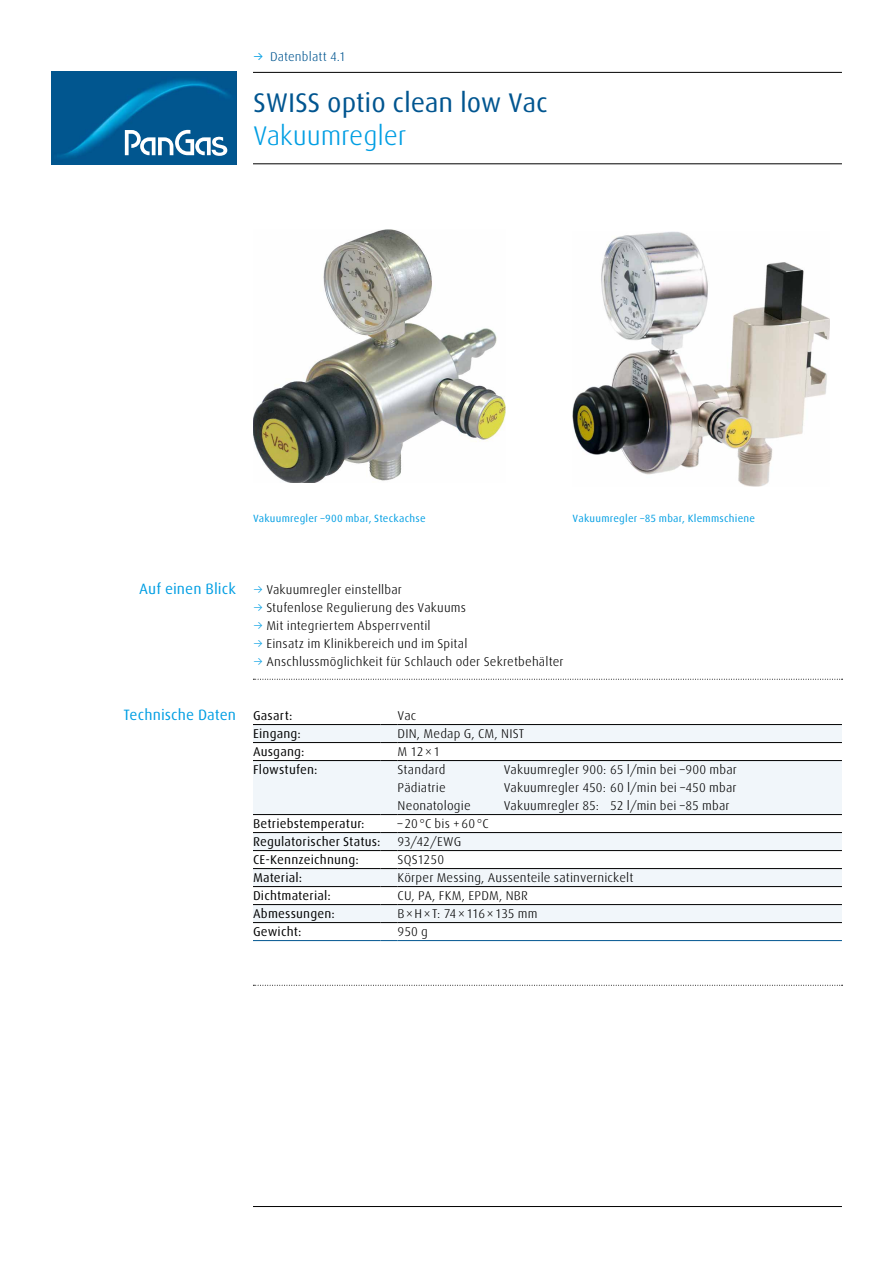
<style>
.page{position:relative;width:893px;height:1263px;background:#fff}
.page>*{position:absolute;margin:0;border:0;box-sizing:border-box;transform-origin:0 0}
.t1{font:27px "Linde Dax Global";letter-spacing:-.005em;color:#005590}
.t2{font:300 27px "Linde Dax Global";letter-spacing:-.01em;color:#009ee3}
.t3{font:15px "Linde Dax Global";letter-spacing:.005em;color:#009ee3}
.t4{font:300 12.75px "Linde Dax Global";letter-spacing:.01em;color:#000}
.t5{font:12.75px "Linde Dax Global";letter-spacing:.015em;color:#000}
.t6{font:300 12.75px "Linde Dax Global";letter-spacing:-.045em;color:#000}
.t7{font:300 12.75px "Linde Dax Global";letter-spacing:.005em;color:#005590}
.t8{font:10.5px "Linde Dax Global";letter-spacing:.02em;color:#009ee3}
.s1{font-weight:400;color:#009ee3}
.s2{color:#009ee3}
</style>
<div class="page">
<img style="left:51px;top:72px;width:185px;height:92px">
<svg style="left:125px;top:130px;width:102px;height:26px"></svg>
<hr style="left:253px;top:1206px;width:589px;height:1px;background:#000">
<img style="left:253px;top:230px;width:252px;height:253px">
<img style="left:573px;top:232px;width:257px;height:254px">
<hr style="left:253px;top:72px;width:589px;height:1px;background:#000">
<hr style="left:253px;top:163px;width:589px;height:1px;background:#000">
<svg style="left:253px;top:679px;width:590px;height:1px"></svg>
<svg style="left:253px;top:985px;width:590px;height:1px"></svg>
<svg style="left:253px;top:725px;width:589px;height:197px;fill:#f1f6fa"></svg>
<hr style="left:253px;top:940px;width:128px;height:1px;background:#005590">
<svg style="left:381px;top:940px;width:17px;height:1px"></svg>
<hr style="left:398px;top:940px;width:444px;height:1px;background:#005590">
<hr style="left:253px;top:724px;width:128px;height:1px;background:#000">
<svg style="left:381px;top:724px;width:17px;height:1px"></svg>
<hr style="left:398px;top:724px;width:444px;height:1px;background:#000">
<hr style="left:253px;top:742px;width:128px;height:1px;background:#000">
<svg style="left:381px;top:742px;width:17px;height:1px"></svg>
<hr style="left:398px;top:742px;width:444px;height:1px;background:#000">
<hr style="left:253px;top:760px;width:128px;height:1px;background:#000">
<svg style="left:381px;top:760px;width:17px;height:1px"></svg>
<hr style="left:398px;top:760px;width:444px;height:1px;background:#000">
<hr style="left:253px;top:814px;width:128px;height:1px;background:#000">
<svg style="left:381px;top:814px;width:17px;height:1px"></svg>
<hr style="left:398px;top:814px;width:444px;height:1px;background:#000">
<hr style="left:253px;top:832px;width:128px;height:1px;background:#000">
<svg style="left:381px;top:832px;width:17px;height:1px"></svg>
<hr style="left:398px;top:832px;width:444px;height:1px;background:#000">
<hr style="left:253px;top:850px;width:128px;height:1px;background:#000">
<svg style="left:381px;top:850px;width:17px;height:1px"></svg>
<hr style="left:398px;top:850px;width:444px;height:1px;background:#000">
<hr style="left:253px;top:868px;width:128px;height:1px;background:#000">
<svg style="left:381px;top:868px;width:17px;height:1px"></svg>
<hr style="left:398px;top:868px;width:444px;height:1px;background:#000">
<hr style="left:253px;top:886px;width:128px;height:1px;background:#000">
<svg style="left:381px;top:886px;width:17px;height:1px"></svg>
<hr style="left:398px;top:886px;width:444px;height:1px;background:#000">
<hr style="left:253px;top:904px;width:128px;height:1px;background:#000">
<svg style="left:381px;top:904px;width:17px;height:1px"></svg>
<hr style="left:398px;top:904px;width:444px;height:1px;background:#000">
<hr style="left:253px;top:922px;width:128px;height:1px;background:#000">
<svg style="left:381px;top:922px;width:17px;height:1px"></svg>
<hr style="left:398px;top:922px;width:444px;height:1px;background:#000">
<p class="t7" style="left:253px;top:49px;width:95px"><span class="s1">→</span> Datenblatt 4.1</p>
<h1 class="t1" style="left:253px;top:87px;width:296px">SWISS optio clean low Vac</h1>
<h1 class="t2" style="left:253px;top:120px;width:155px">Vakuumregler</h1>
<p class="t8" style="left:253px;top:512px;width:174px">Vakuumregler –900 mbar, Steckachse</p>
<p class="t8" style="left:573px;top:512px;width:184px">Vakuumregler –85 mbar, Klemmschiene</p>
<p class="t3" style="left:139px;top:580px;width:98px">Auf einen Blick</p>
<p class="t3" style="left:124px;top:706px;width:114px">Technische Daten</p>
<p class="t4" style="left:253px;top:582px;width:151px"><span class="s2">→</span> Vakuumregler einstellbar</p>
<p class="t4" style="left:253px;top:600px;width:215px"><span class="s2">→</span> Stufenlose Regulierung des Vakuums</p>
<p class="t4" style="left:253px;top:618px;width:179px"><span class="s2">→</span> Mit integriertem Absperrventil</p>
<p class="t4" style="left:253px;top:636px;width:216px"><span class="s2">→</span> Einsatz im Klinikbereich und im Spital</p>
<p class="t4" style="left:253px;top:654px;width:312px"><span class="s2">→</span> Anschlussmöglichkeit für Schlauch oder Sekretbehälter</p>
<p class="t5" style="left:253px;top:708px;width:41px">Gasart:</p>
<p class="t4" style="left:398px;top:708px;width:20px">Vac</p>
<p class="t5" style="left:253px;top:726px;width:50px">Eingang:</p>
<p class="t4" style="left:398px;top:726px;width:128px">DIN, Medap G, CM, NIST</p>
<p class="t5" style="left:253px;top:744px;width:53px">Ausgang:</p>
<p class="t4" style="left:398px;top:744px;width:44px">M 12×1</p>
<p class="t5" style="left:253px;top:762px;width:66px">Flowstufen:</p>
<p class="t4" style="left:398px;top:762px;width:49px">Standard</p>
<p class="t4" style="left:504px;top:762px;width:235px">Vakuumregler 900: 65 l/min bei –900 mbar</p>
<p class="t4" style="left:398px;top:780px;width:50px">Pädiatrie</p>
<p class="t4" style="left:504px;top:780px;width:234px">Vakuumregler 450: 60 l/min bei –450 mbar</p>
<p class="t4" style="left:398px;top:798px;width:75px">Neonatologie</p>
<p class="t4" style="left:504px;top:798px;width:227px">Vakuumregler 85: 52 l/min bei –85 mbar</p>
<p class="t5" style="left:253px;top:816px;width:113px">Betriebstemperatur:</p>
<p class="t4" style="left:398px;top:816px;width:93px">–20°C bis +60°C</p>
<p class="t5" style="left:253px;top:834px;width:129px">Regulatorischer Status:</p>
<p class="t4" style="left:398px;top:834px;width:65px">93/42/EWG</p>
<p class="t5" style="left:253px;top:852px;width:107px">CE-Kennzeichnung:</p>
<p class="t4" style="left:398px;top:852px;width:48px">SQS1250</p>
<p class="t5" style="left:253px;top:870px;width:51px">Material:</p>
<p class="t4" style="left:398px;top:870px;width:237px">Körper Messing, Aussenteile satinvernickelt</p>
<p class="t5" style="left:253px;top:888px;width:79px">Dichtmaterial:</p>
<p class="t4" style="left:398px;top:888px;width:132px">CU, PA, FKM, EPDM, NBR</p>
<p class="t5" style="left:253px;top:906px;width:83px">Abmessungen:</p>
<p class="t6" style="left:398px;top:906px;width:142px">B×H×T: 74×116×135 mm</p>
<p class="t5" style="left:253px;top:924px;width:50px">Gewicht:</p>
<p class="t4" style="left:398px;top:924px;width:32px">950 g</p>
</div>
